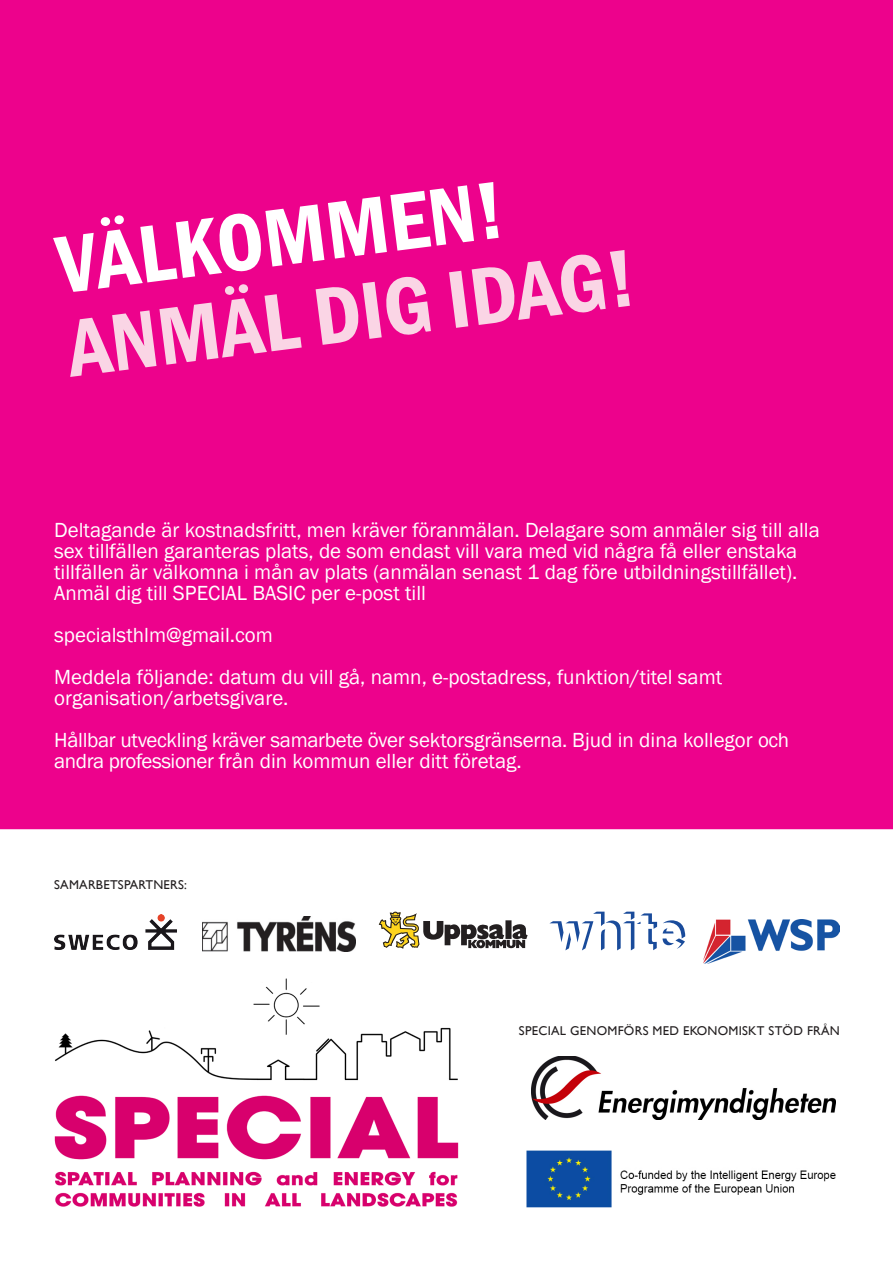
<style>
.page{position:relative;width:893px;height:1263px;background:#fff}
.page>*{position:absolute;margin:0;border:0;box-sizing:border-box;transform-origin:0 0}
.t1{font:600 condensed 84px "Franklin Gothic";color:#fad5e5}
.t2{font:600 condensed 84px "Franklin Gothic";color:#fff}
.t3{font:21px/21px "Franklin Gothic";color:#fff}
.t4{font:12.75px "Gill Sans";letter-spacing:.02em;color:#231f20}
</style>
<div class="page">
<img style="left:532px;top:1056px;width:303px;height:64px">
<img style="left:526px;top:1150px;width:310px;height:58px">
<img style="left:54px;top:978px;width:405px;height:229px">
<img style="left:54px;top:914px;width:123px;height:35px">
<img style="left:202px;top:916px;width:154px;height:35px">
<img style="left:704px;top:919px;width:136px;height:44px">
<svg style="left:549px;top:912px;width:136px;height:38px"></svg>
<svg style="left:379px;top:911px;width:149px;height:38px"></svg>
<div style="left:0;top:0;width:893px;height:829px;background:#ed028c"></div>
<h1 class="t2" style="left:51px;top:209px;width:451px;rotate:-7deg">VÄLKOMMEN!</h1>
<h1 class="t1" style="left:61px;top:292px;width:573px;rotate:-7deg">ANMÄL DIG IDAG!</h1>
<p class="t3" style="left:54px;top:520px;width:767px">Deltagande är kostnadsfritt, men kräver föranmälan. Delagare som anmäler sig till alla sex tillfällen garanteras plats, de som endast vill vara med vid några få eller enstaka tillfällen är välkomna i mån av plats (anmälan senast 1 dag före utbildningstillfället).<br>Anmäl dig till SPECIAL BASIC per e-post till</p>
<p class="t3" style="left:54px;top:614px;width:670px;line-height:42px">specialsthlm@gmail.com<br>Meddela följande: datum du vill gå, namn, e-postadress, funktion/titel samt</p>
<p class="t3" style="left:54px;top:677px;width:737px;line-height:42px">organisation/arbetsgivare.<br>Hållbar utveckling kräver samarbete över sektorsgränserna. Bjud in dina kollegor och</p>
<p class="t3" style="left:54px;top:751px;width:469px">andra professioner från din kommun eller ditt företag.</p>
<p class="t4" style="left:54px;top:877px;width:134px">SAMARBETSPARTNERS:</p>
<p class="t4" style="left:519px;top:1023px;width:322px">SPECIAL GENOMFÖRS MED EKONOMISKT STÖD FRÅN</p>
</div>
